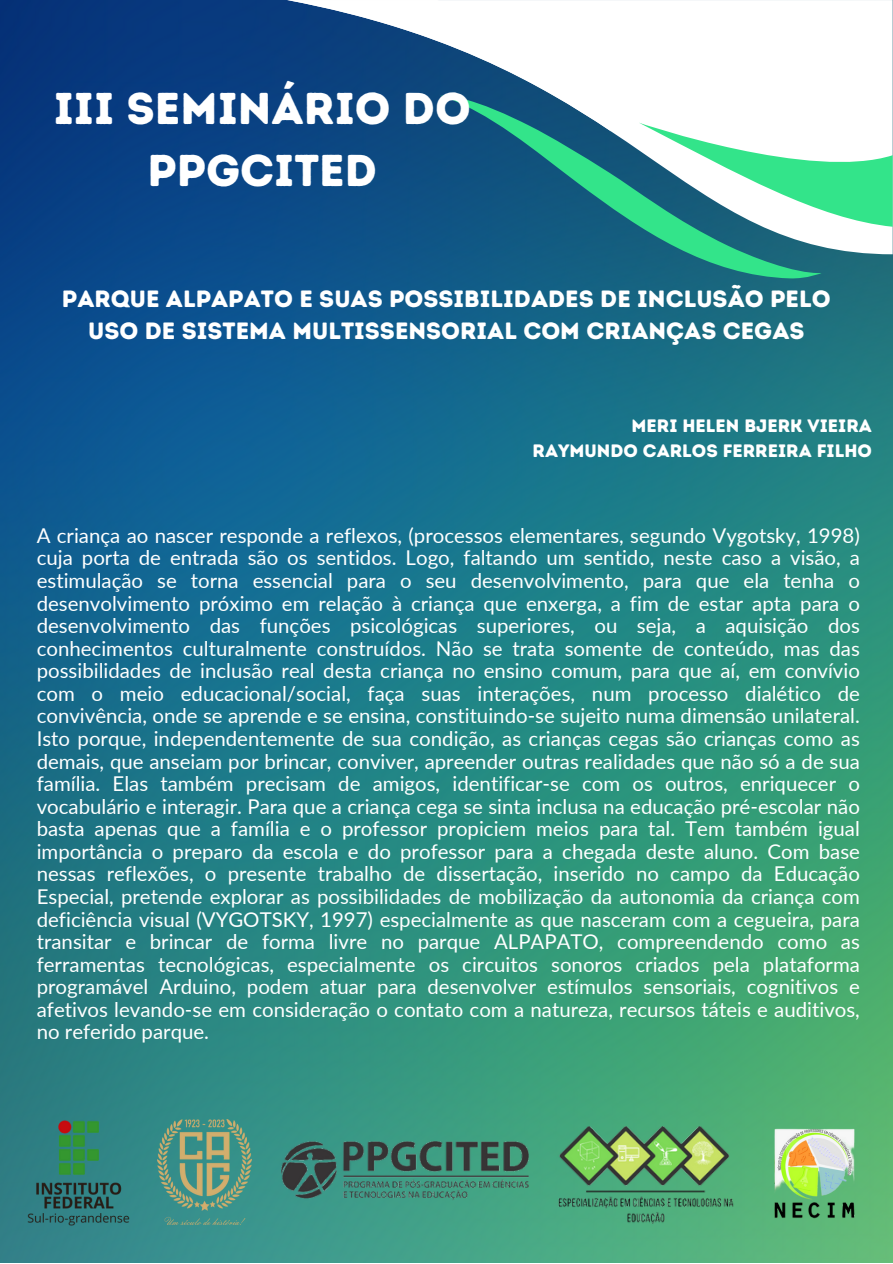
<style>
.page{position:relative;width:893px;height:1264px;background:#fff}
.page>*{position:absolute;margin:0;border:0;box-sizing:border-box;transform-origin:0 0}
.t1{font:44.55px/61.8px "Intro Rust Base";color:#fff;text-align:center}
.t2{font:23.55px/32.5px "Intro Rust Base";color:#fff;text-align:center}
.t3{font:20.4px/22.5px "Lato";color:#fff;text-align:justify}
.t4{font:18px "Intro Rust Base";color:#fff}
</style>
<div class="page">
<img style="left:0;top:0;width:892px;height:1262px">
<svg style="left:287px;top:0;width:605px;height:254px"></svg>
<svg style="left:439px;top:95px;width:382px;height:184px;fill:#135d81"></svg>
<svg style="left:638px;top:123px;width:254px;height:104px"></svg>
<svg style="left:287px;top:0;width:324px;height:131px"></svg>
<img style="left:21px;top:1115px;width:115px;height:115px">
<img style="left:157px;top:1119px;width:94px;height:105px">
<img style="left:281px;top:1141px;width:248px;height:61px">
<img style="left:552px;top:1126px;width:190px;height:99px">
<img style="left:762px;top:1118px;width:109px;height:110px">
<p class="t1" style="left:54px;top:77px;width:418px">III SEMINÁRIO DO<br>PPGCITED</p>
<p class="t2" style="left:62px;top:282px;width:770px">PARQUE ALPAPATO E SUAS POSSIBILIDADES DE INCLUSÃO PELO<br>USO DE SISTEMA MULTISSENSORIAL COM CRIANÇAS CEGAS</p>
<p class="t4" style="left:631px;top:415px;width:242px">MERI HELEN BJERK VIEIRA</p>
<p class="t4" style="left:532px;top:439px;width:341px">RAYMUNDO CARLOS FERREIRA FILHO</p>
<p class="t3" style="left:37px;top:523px;width:824px">A criança ao nascer responde a reflexos, (processos elementares, segundo Vygotsky, 1998) cuja porta de entrada são os sentidos. Logo, faltando um sentido, neste caso a visão, a estimulação se torna essencial para o seu desenvolvimento, para que ela tenha o desenvolvimento próximo em relação à criança que enxerga, a fim de estar apta para o desenvolvimento das funções psicológicas superiores, ou seja, a aquisição dos conhecimentos culturalmente construídos. Não se trata somente de conteúdo, mas das possibilidades de inclusão real desta criança no ensino comum, para que aí, em convívio com o meio educacional/social, faça suas interações, num processo dialético de convivência, onde se aprende e se ensina, constituindo-se sujeito numa dimensão unilateral.<br>Isto porque, independentemente de sua condição, as crianças cegas são crianças como as demais, que anseiam por brincar, conviver, apreender outras realidades que não só a de sua família. Elas também precisam de amigos, identificar-se com os outros, enriquecer o vocabulário e interagir. Para que a criança cega se sinta inclusa na educação pré-escolar não basta apenas que a família e o professor propiciem meios para tal. Tem também igual importância o preparo da escola e do professor para a chegada deste aluno. Com base nessas reflexões, o presente trabalho de dissertação, inserido no campo da Educação Especial, pretende explorar as possibilidades de mobilização da autonomia da criança com deficiência visual (VYGOTSKY, 1997) especialmente as que nasceram com a cegueira, para transitar e brincar de forma livre no parque ALPAPATO, compreendendo como as ferramentas tecnológicas, especialmente os circuitos sonoros criados pela plataforma programável Arduino, podem atuar para desenvolver estímulos sensoriais, cognitivos e afetivos levando-se em consideração o contato com a natureza, recursos táteis e auditivos, no referido parque.</p>
</div>
